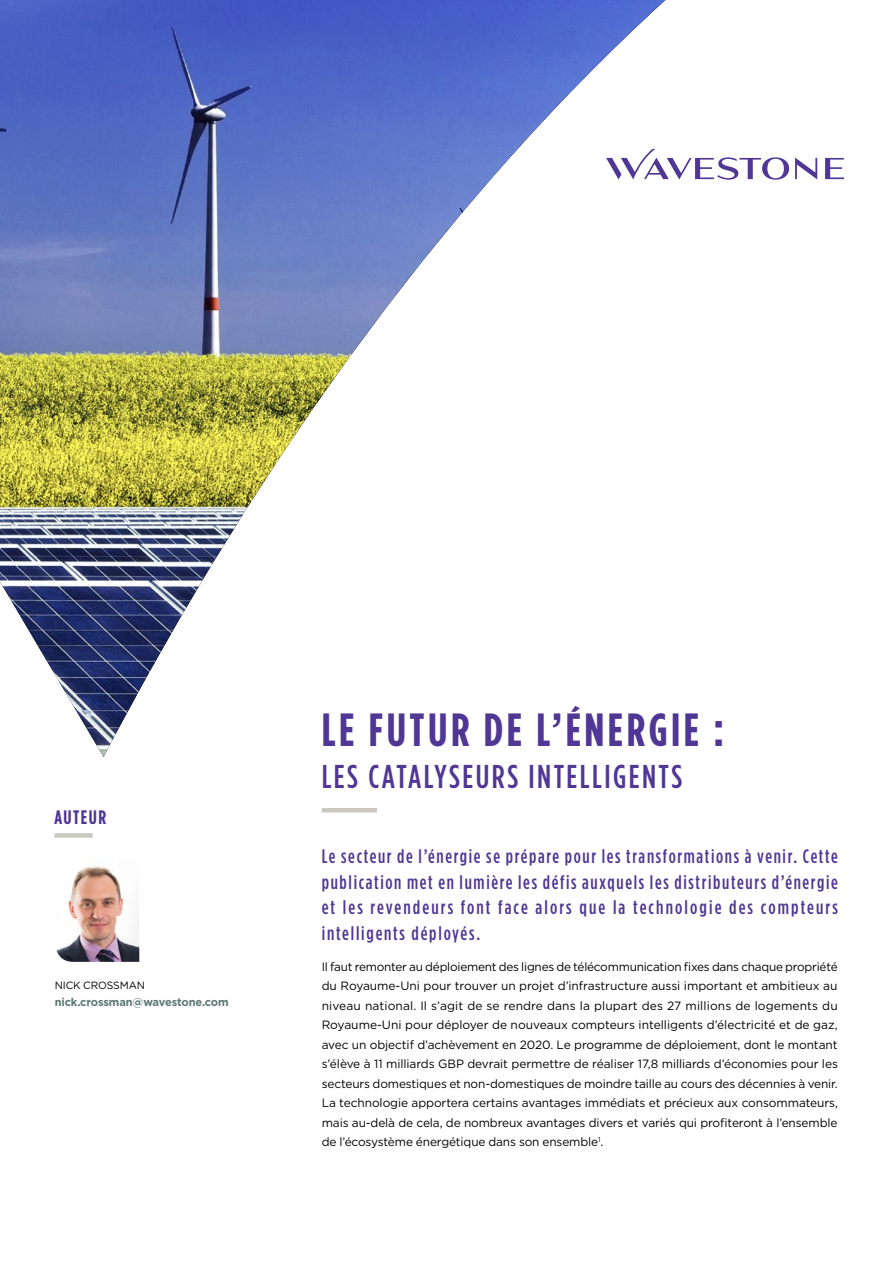
<style>
.page{position:relative;width:893px;height:1263px;background:#fff}
.page>*{position:absolute;margin:0;border:0;box-sizing:border-box;transform-origin:0 0}
.t1{font:700 46.5px "Gotham Condensed";letter-spacing:.075em;color:#503795}
.t2{font:500 33px "Gotham Condensed";letter-spacing:.075em;color:#503795}
.t3{font:500 19.5px/25.5px "Gotham Condensed";letter-spacing:.1em;color:#503795;text-align:justify}
.t4{font:700 19.5px "Gotham Condensed";letter-spacing:.075em;color:#503795}
.t5{font:12px/19.5px "Gotham";letter-spacing:-.01em;color:#000;text-align:justify}
.t6{font:700 11.25px "Gotham";letter-spacing:-.01em;color:#5d7972}
.t7{font:10.5px "Gotham";letter-spacing:-.01em;color:#000}
</style>
<div class="page">
<img style="left:0;top:0;width:665px;height:757px">
<svg style="left:825px;top:158px;width:19px;height:21px"></svg>
<svg style="left:795px;top:158px;width:22px;height:21px"></svg>
<svg style="left:606px;top:149px;width:183px;height:31px"></svg>
<hr style="left:322px;top:808px;width:55px;height:4px;background:#cbc8c0">
<div style="left:54px;top:833px;width:39px;height:5px;background:#cbc8c0"></div>
<img style="left:56px;top:866px;width:83px;height:96px">
<h3 class="t4" style="left:54px;top:805px;width:53px">AUTEUR</h3>
<p class="t7" style="left:55px;top:979px;width:92px">NICK CROSSMAN</p>
<p class="t6" style="left:55px;top:994px;width:176px">nick.crossman@wavestone.com</p>
<h1 class="t1" style="left:322px;top:703px;width:404px">LE FUTUR DE L’ÉNERGIE :</h1>
<h2 class="t2" style="left:322px;top:757px;width:362px">LES CATALYSEURS INTELLIGENTS</h2>
<p class="t3" style="left:322px;top:844px;width:518px">Le secteur de l’énergie se prépare pour les transformations à venir. Cette publication met en lumière les défis auxquels les distributeurs d’énergie et les revendeurs font face alors que la technologie des compteurs intelligents déployés.</p>
<p class="t5" style="left:322px;top:956px;width:518px">Il faut remonter au déploiement des lignes de télécommunication fixes dans chaque propriété du Royaume-Uni pour trouver un projet d’infrastructure aussi important et ambitieux au niveau national. Il s’agit de se rendre dans la plupart des 27 millions de logements du Royaume-Uni pour déployer de nouveaux compteurs intelligents d’électricité et de gaz, avec un objectif d’achèvement en 2020. Le programme de déploiement, dont le montant s’élève à 11 milliards GBP devrait permettre de réaliser 17,8 milliards d’économies pour les secteurs domestiques et non-domestiques de moindre taille au cours des décennies à venir.<br>La technologie apportera certains avantages immédiats et précieux aux consommateurs, mais au-delà de cela, de nombreux avantages divers et variés qui profiteront à l’ensemble de l’écosystème énergétique dans son ensemble<sup>1</sup>.</p>
</div>
